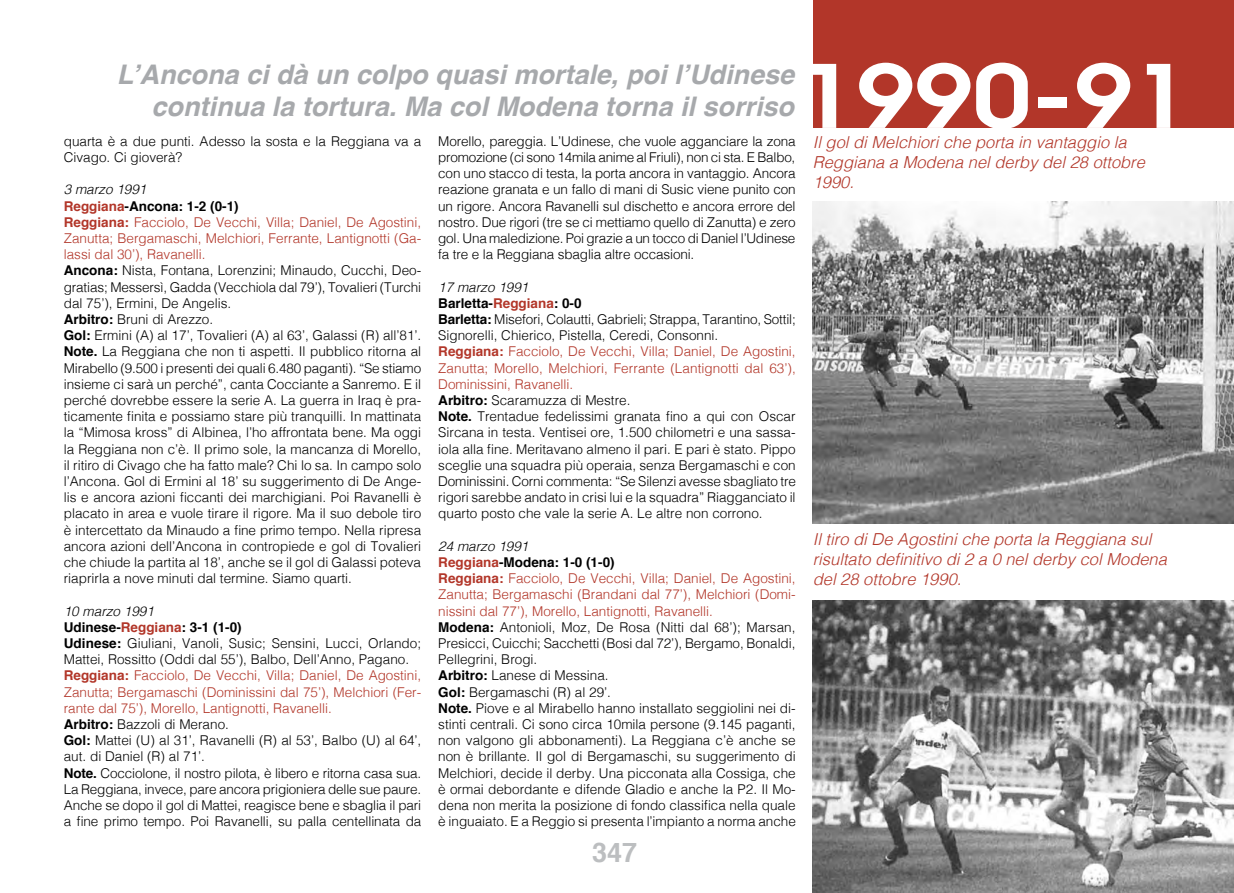
<style>
.page{position:relative;width:1234px;height:893px;background:#fff}
.page>*{position:absolute;margin:0;border:0;box-sizing:border-box;transform-origin:0 0}
.t1{font:600 86.55px "Avant Garde";color:#fff;scale:1.2 1}
.t2{font:italic 700 27px/32.4px "Helvetica";color:#a7a9ac;text-align:right}
.t3{font:700 27px "Helvetica";color:#bcbec0}
.t4{font:italic 300 16.5px/19.8px "Helvetica";color:#b23629}
.t5{font:300 13.5px/16.2px "Helvetica";color:#000}
.s1{font-style:italic}
.s2{font-weight:700;color:#b23629}
.s3{font-weight:700}
.s4{color:#b23629}
</style>
<div class="page">
<div style="left:812px;top:0;width:421px;height:128px;background:#b23629"></div>
<img style="left:812px;top:202px;width:421px;height:322px">
<img style="left:812px;top:600px;width:421px;height:293px">
<h2 class="t2" style="left:117px;top:58px;width:678px">L’Ancona ci dà un colpo quasi mortale, poi l’Udinese continua la tortura. Ma col Modena torna il sorriso</h2>
<p class="t5" style="left:64px;top:132px;width:359px">quarta è a due punti. Adesso la sosta e la Reggiana va a<br>Civago. Ci gioverà?</p>
<p class="t5" style="left:64px;top:180px;width:359px"><span class="s1">3 marzo 1991<br></span><span class="s2">Reggiana</span><span class="s3">-Ancona: 1-2 (0-1)<br></span><span class="s2">Reggiana:</span> <span class="s4">Facciolo, De Vecchi, Villa; Daniel, De Agostini, Zanutta; Bergamaschi, Melchiori, Ferrante, Lantignotti (Ga&shy;lassi dal 30’), Ravanelli.<br></span><span class="s3">Ancona:</span> Nista, Fontana, Lorenzini; Minaudo, Cucchi, Deo&shy;gratias; Messersì, Gadda (Vecchiola dal 79’), Tovalieri (Turchi dal 75’), Ermini, De Angelis.<br><span class="s3">Arbitro:</span> Bruni di Arezzo.<br><span class="s3">Gol:</span> Ermini (A) al 17’, Tovalieri (A) al 63’, Galassi (R) all’81’.<br><span class="s3">Note.</span> La Reggiana che non ti aspetti. Il pubblico ritorna al Mirabello (9.500 i presenti dei quali 6.480 paganti). “Se stiamo insieme ci sarà un perché”, canta Cocciante a Sanremo. E il perché dovrebbe essere la serie A. La guerra in Iraq è pra&shy;ticamente finita e possiamo stare più tranquilli. In mattinata la “Mimosa kross” di Albinea, l’ho affrontata bene. Ma oggi la Reggiana non c’è. Il primo sole, la mancanza di Morello, il ritiro di Civago che ha fatto male? Chi lo sa. In campo solo l’Ancona. Gol di Ermini al 18’ su suggerimento di De Ange&shy;lis e ancora azioni ficcanti dei marchigiani. Poi Ravanelli è placato in area e vuole tirare il rigore. Ma il suo debole tiro è intercettato da Minaudo a fine primo tempo. Nella ripresa ancora azioni dell’Ancona in contropiede e gol di Tovalieri che chiude la partita al 18’, anche se il gol di Galassi poteva riaprirla a nove minuti dal termine. Siamo quarti.</p>
<p class="t5" style="left:64px;top:602px;width:359px"><span class="s1">10 marzo 1991<br></span><span class="s3">Udinese-</span><span class="s2">Reggiana</span><span class="s3">: 3-1 (1-0)<br>Udinese:</span> Giuliani, Vanoli, Susic; Sensini, Lucci, Orlando; Mattei, Rossitto (Oddi dal 55’), Balbo, Dell’Anno, Pagano.<br><span class="s2">Reggiana:</span> <span class="s4">Facciolo, De Vecchi, Villa; Daniel, De Agostini, Zanutta; Bergamaschi (Dominissini dal 75’), Melchiori (Fer&shy;rante dal 75’), Morello, Lantignotti, Ravanelli.<br></span><span class="s3">Arbitro:</span> Bazzoli di Merano.<br><span class="s3">Gol:</span> Mattei (U) al 31’, Ravanelli (R) al 53’, Balbo (U) al 64’, aut. di Daniel (R) al 71’.<br><span class="s3">Note.</span> Cocciolone, il nostro pilota, è libero e ritorna casa sua.<br>La Reggiana, invece, pare ancora prigioniera delle sue paure.<br>Anche se dopo il gol di Mattei, reagisce bene e sbaglia il pari a fine primo tempo. Poi Ravanelli, su palla centellinata da</p>
<p class="t5" style="left:438px;top:132px;width:359px;text-align:justify">Morello, pareggia. L’Udinese, che vuole agganciare la zona promozione (ci sono 14mila anime al Friuli), non ci sta. E Balbo, con uno stacco di testa, la porta ancora in vantaggio. Ancora reazione granata e un fallo di mani di Susic viene punito con un rigore. Ancora Ravanelli sul dischetto e ancora errore del nostro. Due rigori (tre se ci mettiamo quello di Zanutta) e zero gol. Una maledizione. Poi grazie a un tocco di Daniel l’Udinese fa tre e la Reggiana sbaglia altre occasioni.</p>
<p class="t5" style="left:438px;top:278px;width:359px"><span class="s1">17 marzo 1991<br></span><span class="s3">Barletta-</span><span class="s2">Reggiana</span><span class="s3">: 0-0<br>Barletta:</span> Misefori, Colautti, Gabrieli; Strappa, Tarantino, Sottil; Signorelli, Chierico, Pistella, Ceredi, Consonni.<br><span class="s2">Reggiana:</span> <span class="s4">Facciolo, De Vecchi, Villa; Daniel, De Agostini, Zanutta; Morello, Melchiori, Ferrante (Lantignotti dal 63’), Dominissini, Ravanelli.<br></span><span class="s3">Arbitro:</span> Scaramuzza di Mestre.<br><span class="s3">Note.</span> Trentadue fedelissimi granata fino a qui con Oscar Sircana in testa. Ventisei ore, 1.500 chilometri e una sassa&shy;iola alla fine. Meritavano almeno il pari. E pari è stato. Pippo sceglie una squadra più operaia, senza Bergamaschi e con Dominissini. Corni commenta: “Se Silenzi avesse sbagliato tre rigori sarebbe andato in crisi lui e la squadra” Riagganciato il quarto posto che vale la serie A. Le altre non corrono.</p>
<p class="t5" style="left:438px;top:537px;width:359px"><span class="s1">24 marzo 1991<br></span><span class="s2">Reggiana</span><span class="s3">-Modena: 1-0 (1-0)<br></span><span class="s2">Reggiana:</span> <span class="s4">Facciolo, De Vecchi, Villa; Daniel, De Agostini, Zanutta; Bergamaschi (Brandani dal 77’), Melchiori (Domi&shy;nissini dal 77’), Morello, Lantignotti, Ravanelli.<br></span><span class="s3">Modena:</span> Antonioli, Moz, De Rosa (Nitti dal 68’); Marsan, Presicci, Cuicchi; Sacchetti (Bosi dal 72’), Bergamo, Bonaldi, Pellegrini, Brogi.<br><span class="s3">Arbitro:</span> Lanese di Messina.<br><span class="s3">Gol:</span> Bergamaschi (R) al 29’.<br><span class="s3">Note.</span> Piove e al Mirabello hanno installato seggiolini nei di&shy;stinti centrali. Ci sono circa 10mila persone (9.145 paganti, non valgono gli abbonamenti). La Reggiana c’è anche se non è brillante. Il gol di Bergamaschi, su suggerimento di Melchiori, decide il derby. Una picconata alla Cossiga, che è ormai debordante e difende Gladio e anche la P2. Il Mo&shy;dena non merita la posizione di fondo classifica nella quale è inguaiato. E a Reggio si presenta l’impianto a norma anche</p>
<h2 class="t3" style="left:592px;top:831px;width:47px">347</h2>
<h1 class="t1" style="left:798px;top:40px;width:328px">1990-91</h1>
<p class="t4" style="left:812px;top:131px;width:333px">Il gol di Melchiori che porta in vantaggio la<br>Reggiana a Modena nel derby del 28 ottobre<br>1990.</p>
<p class="t4" style="left:812px;top:529px;width:355px">Il tiro di De Agostini che porta la Reggiana sul risultato definitivo di 2 a 0 nel derby col Modena del 28 ottobre 1990.</p>
</div>
